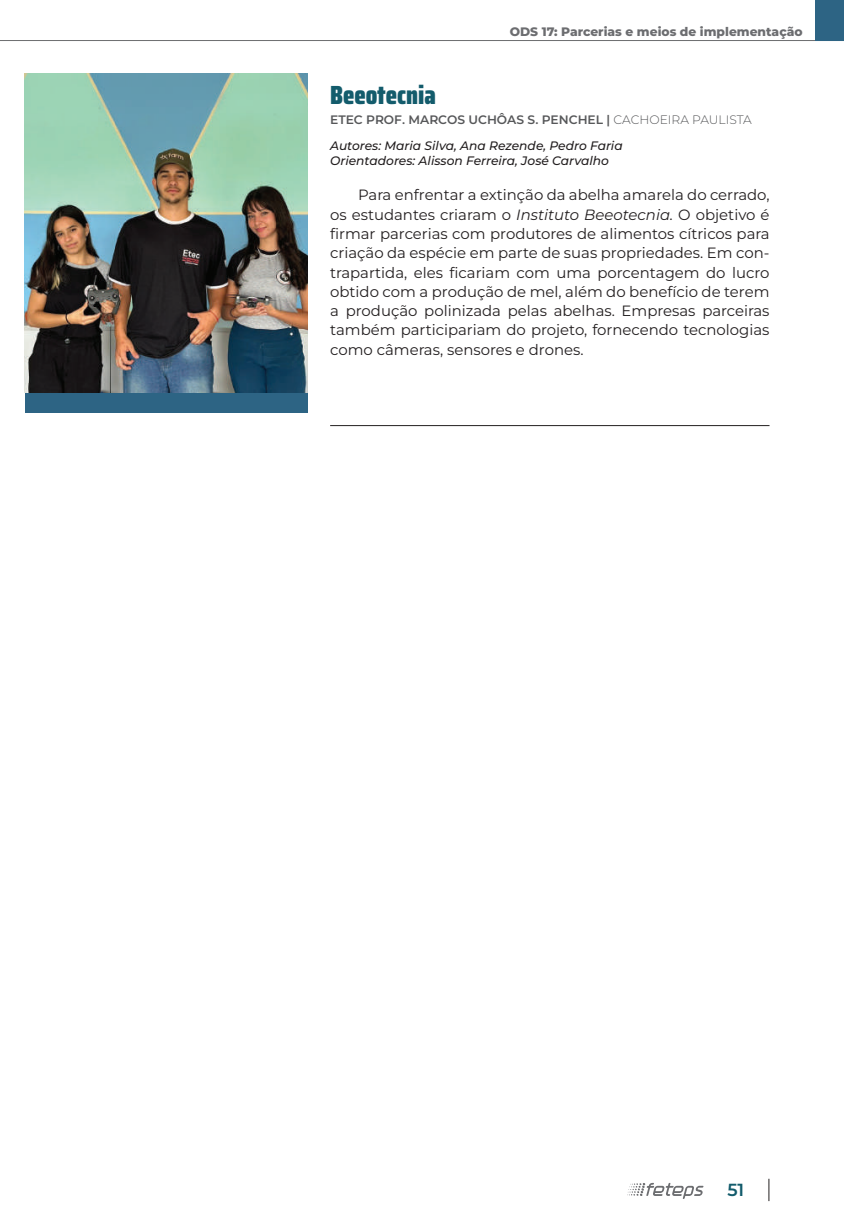
<style>
.page{position:relative;width:844px;height:1216px;background:#fff}
.page>*{position:absolute;margin:0;border:0;box-sizing:border-box;transform-origin:0 0}
.t1{font:900 26.25px "Saira Condensed";color:#135c6c}
.t2{font:600 17.5px "Montserrat";color:#135c6c}
.t3{font:14.88px/19.2px "Montserrat";color:#231f20;text-align:justify}
.t4{font:italic 500 12.25px/25.7px "Montserrat";color:#231f20}
.t5{font:800 12.25px "Montserrat";color:#6c6d70}
.s1{font-weight:600;font-style:normal;color:#57585a}
.s2{font-weight:300;font-style:normal;color:#57585a}
.s3{font-style:italic}
</style>
<div class="page">
<svg style="left:768px;top:1178px;width:1px;height:22px"></svg>
<svg style="left:627px;top:1182px;width:76px;height:16px"></svg>
<hr style="left:330px;top:425px;width:439px;height:1px;background:#231f20">
<hr style="left:0;top:40px;width:843px;height:1px;background:#6c6d70">
<div style="left:815px;top:0;width:28px;height:40px;background:#2d6484"></div>
<img style="left:25px;top:74px;width:282px;height:319px">
<div style="left:25px;top:393px;width:283px;height:19px;background:#2d6484"></div>
<p class="t5" style="left:509px;top:23px;width:294px">ODS 17: Parcerias e meios de implementação</p>
<h1 class="t1" style="left:330px;top:75px;width:107px">Beeotecnia</h1>
<p class="t4" style="left:330px;top:106px;width:423px"><span class="s1">ETEC PROF. MARCOS UCHÔAS S. PENCHEL |</span> <span class="s2">CACHOEIRA PAULISTA<br></span>Autores: Maria Silva, Ana Rezende, Pedro Faria</p>
<p class="t4" style="left:330px;top:148px;width:280px">Orientadores: Alisson Ferreira, José Carvalho</p>
<p class="t3" style="left:330px;top:185px;width:441px;text-indent:28px">Para enfrentar a extinção da abelha amarela do cerrado, os estudantes criaram o <span class="s3">Instituto Beeotecnia.</span> O objetivo é firmar parcerias com produtores de alimentos cítricos para criação da espécie em parte de suas propriedades. Em con&shy;trapartida, eles ficariam com uma porcentagem do lucro obtido com a produção de mel, além do benefício de terem a produção polinizada pelas abelhas. Empresas parceiras também participariam do projeto, fornecendo tecnologias como câmeras, sensores e drones.</p>
<p class="t2" style="left:727px;top:1177px;width:18px">51</p>
</div>
